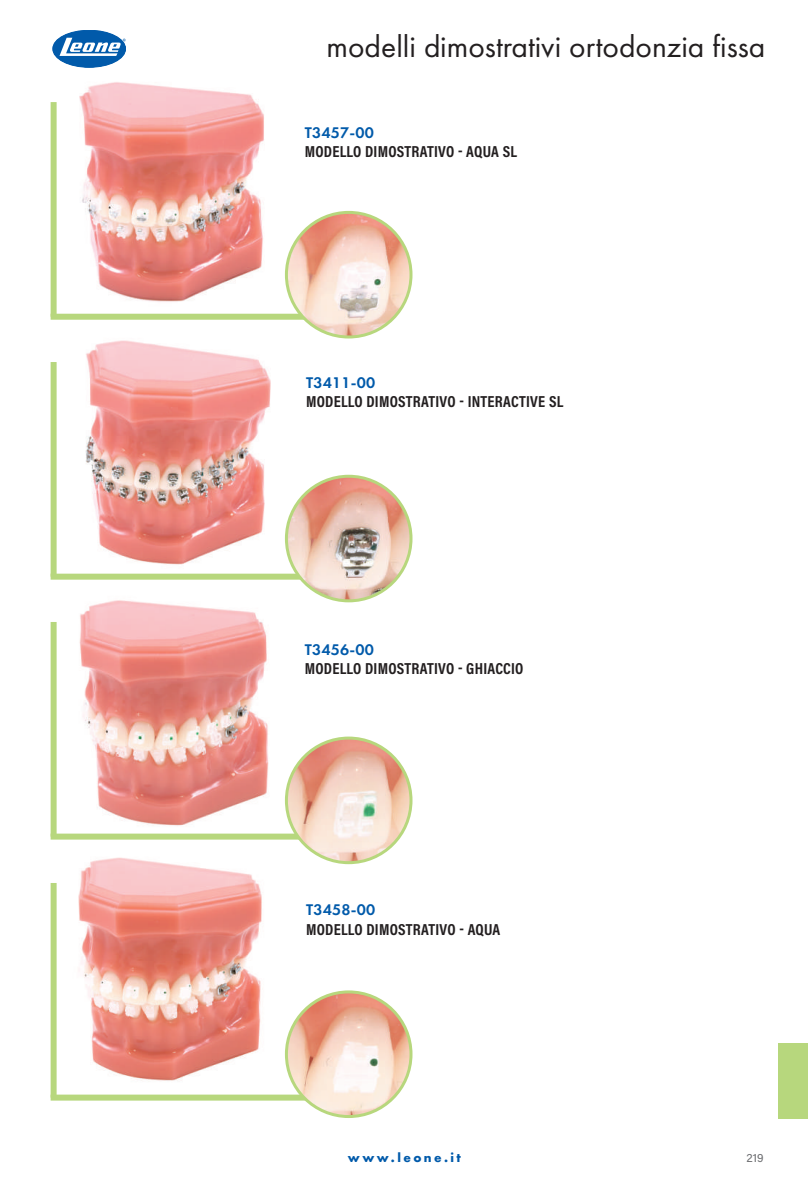
<style>
.page{position:relative;width:808px;height:1191px;background:#fff}
.page>*{position:absolute;margin:0;border:0;box-sizing:border-box;transform-origin:0 0}
.t1{font:31.5px "Futura PT";color:#231f20}
.t2{font:700 16.05px "Acumin Pro Cond";letter-spacing:.015em;color:#231f20}
.t3{font:600 16.05px "Futura PT";letter-spacing:.015em;color:#015aaa}
.t4{font:700 13.35px "Futura PT";letter-spacing:.18em;color:#015aaa}
.t5{font:12px "Acumin Pro";color:#6c6d70}
</style>
<div class="page">
<div style="left:778px;top:1043px;width:30px;height:75px;background:#b7d77d"></div>
<svg style="left:53px;top:30px;width:73px;height:37px"></svg>
<img style="left:57px;top:82px;width:235px;height:232px">
<div style="left:51px;top:314px;width:285px;height:6px;background:#b7d77d"></div>
<div style="left:51px;top:102px;width:6px;height:215px;background:#b7d77d"></div>
<img style="left:286px;top:212px;width:125px;height:125px;border-radius:62px">
<div style="left:285px;top:211px;width:127px;height:127px;border:3px solid #b7d77d;border-radius:50%"></div>
<img style="left:51px;top:340px;width:241px;height:240px">
<div style="left:51px;top:573px;width:285px;height:6px;background:#b7d77d"></div>
<div style="left:51px;top:362px;width:6px;height:214px;background:#b7d77d"></div>
<img style="left:286px;top:476px;width:125px;height:125px;border-radius:62px">
<div style="left:285px;top:475px;width:127px;height:127px;border:3px solid #b7d77d;border-radius:50%"></div>
<svg style="left:51px;top:600px;width:241px;height:240px"></svg>
<div style="left:51px;top:833px;width:285px;height:6px;background:#b7d77d"></div>
<div style="left:51px;top:622px;width:6px;height:214px;background:#b7d77d"></div>
<img style="left:286px;top:738px;width:125px;height:124px;border-radius:62px">
<div style="left:285px;top:736px;width:127px;height:128px;border:3px solid #b7d77d;border-radius:50%"></div>
<div style="left:38px;top:845px;width:254px;height:262px;background:linear-gradient(to right,#fff,#fff)"></div>
<img style="left:38px;top:845px;width:254px;height:253px">
<div style="left:51px;top:1094px;width:265px;height:6px;background:#b7d77d"></div>
<div style="left:51px;top:883px;width:6px;height:214px;background:#b7d77d"></div>
<img style="left:286px;top:992px;width:125px;height:124px;border-radius:62px">
<div style="left:285px;top:990px;width:127px;height:128px;border:3px solid #b7d77d;border-radius:50%"></div>
<h1 class="t1" style="left:326px;top:28px;width:440px">modelli dimostrativi ortodonzia fissa</h1>
<p class="t3" style="left:305px;top:123px;width:71px">T3457-00</p>
<p class="t2" style="left:305px;top:141px;width:214px">MODELLO DIMOSTRATIVO - AQUA SL</p>
<p class="t3" style="left:306px;top:373px;width:71px">T3411-00</p>
<p class="t2" style="left:306px;top:391px;width:259px">MODELLO DIMOSTRATIVO - INTERACTIVE SL</p>
<p class="t3" style="left:305px;top:640px;width:71px">T3456-00</p>
<p class="t2" style="left:305px;top:658px;width:220px">MODELLO DIMOSTRATIVO - GHIACCIO</p>
<p class="t3" style="left:306px;top:900px;width:71px">T3458-00</p>
<p class="t2" style="left:306px;top:918px;width:196px">MODELLO DIMOSTRATIVO - AQUA</p>
<p class="t4" style="left:348px;top:1148px;width:114px">www.leone.it</p>
<p class="t5" style="left:746px;top:1149px;width:19px">219</p>
</div>
